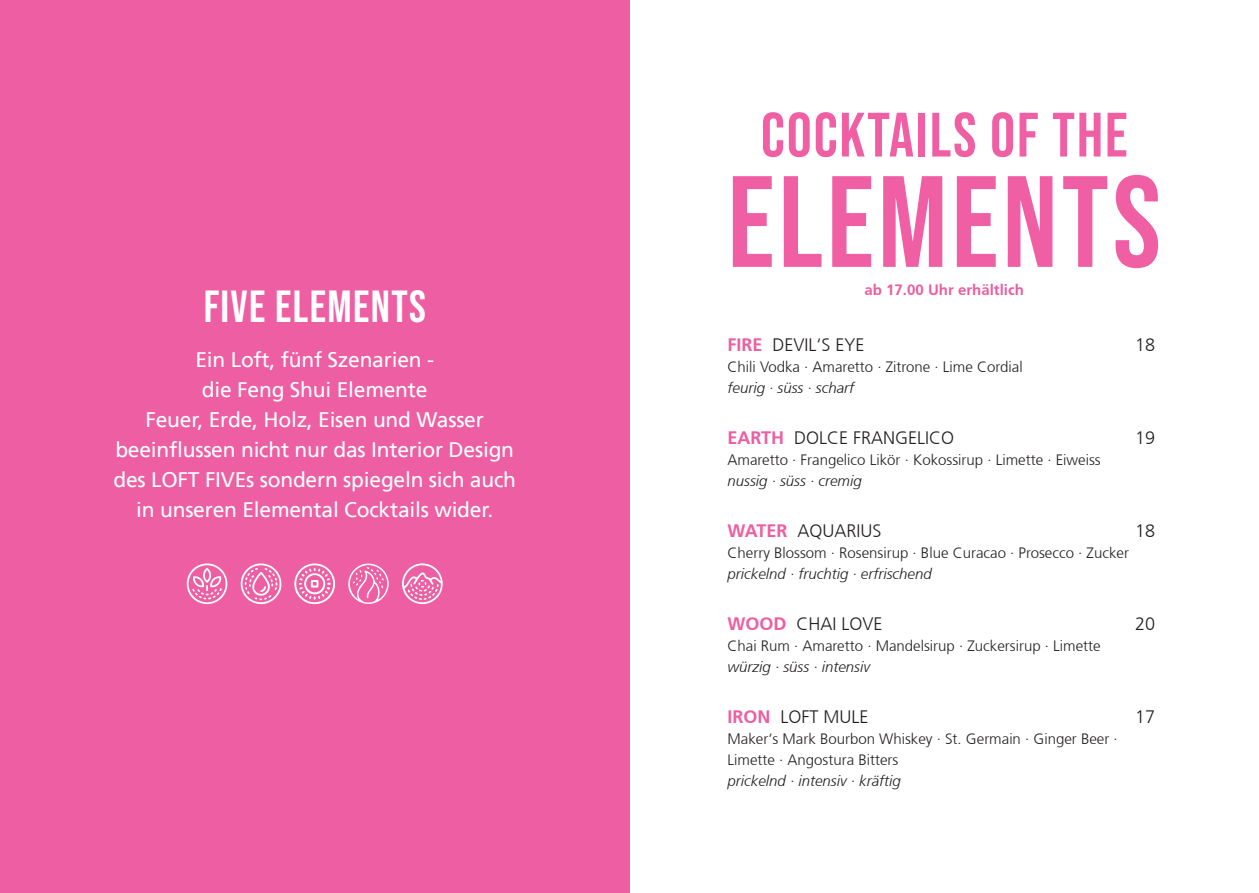
<style>
.page{position:relative;width:1259px;height:893px;background:#fff}
.page>*{position:absolute;margin:0;border:0;box-sizing:border-box;transform-origin:0 0}
.t1{font:129.6px "Bebas Neue";letter-spacing:.03em;color:#f05ea3}
.t2{font:62.55px "Bebas Neue";letter-spacing:.03em;color:#f05ea3}
.t3{font:45px "Bebas Neue";letter-spacing:.03em;color:#fff}
.t4{font:21px "A Frutiger Roman";letter-spacing:-.01em;color:#fff}
.t5{font:18px "A Frutiger Light Roman";color:#231f20}
.t6{font:15px/21px "A Frutiger Light Roman";color:#231f20}
.t7{font:italic 300 15px "A Frutiger";color:#231f20}
.t8{font:700 15px "A Frutiger";color:#eb5ea1}
.s1{font-family:"A Frutiger";font-weight:700;color:#ed5ea2}
</style>
<div class="page">
<div style="left:0;top:0;width:629px;height:893px;background:#ed5ea2"></div>
<svg style="left:402px;top:563px;width:41px;height:41px"></svg>
<svg style="left:348px;top:563px;width:41px;height:41px"></svg>
<svg style="left:187px;top:563px;width:40px;height:41px"></svg>
<svg style="left:294px;top:563px;width:42px;height:42px"></svg>
<svg style="left:240px;top:563px;width:41px;height:42px"></svg>
<p class="t3" style="left:204px;top:280px;width:224px">FIVE ELEMENTS</p>
<p class="t4" style="left:195px;top:347px;width:240px">Ein Loft, fünf Szenarien -</p>
<p class="t4" style="left:202px;top:377px;width:227px">die Feng Shui Elemente</p>
<p class="t4" style="left:145px;top:407px;width:340px">Feuer, Erde, Holz, Eisen und Wasser</p>
<p class="t4" style="left:115px;top:437px;width:400px">beeinflussen nicht nur das Interior Design</p>
<p class="t4" style="left:113px;top:467px;width:404px">des LOFT FIVEs sondern spiegeln sich auch</p>
<p class="t4" style="left:136px;top:497px;width:358px">in unseren Elemental Cocktails wider.</p>
<p class="t2" style="left:761px;top:99px;width:368px">COCKTAILS of the</p>
<p class="t1" style="left:727px;top:149px;width:435px">ELEMENTS</p>
<p class="t8" style="left:864px;top:281px;width:161px">ab 17.00 Uhr erhältlich</p>
<p class="t5" style="left:727px;top:335px;width:139px"><span class="s1">FIRE</span> DEVIL‘S EYE</p>
<p class="t5" style="left:1135px;top:335px;width:22px">18</p>
<p class="t6" style="left:727px;top:357px;width:297px">Chili Vodka ∙ Amaretto ∙ Zitrone ∙ Lime Cordial</p>
<p class="t7" style="left:727px;top:380px;width:128px">feurig ∙ süss ∙ scharf</p>
<p class="t5" style="left:727px;top:428px;width:228px"><span class="s1">EARTH</span> DOLCE FRANGELICO</p>
<p class="t5" style="left:1135px;top:428px;width:22px">19</p>
<p class="t6" style="left:727px;top:450px;width:375px">Amaretto ∙ Frangelico Likör ∙ Kokossirup ∙ Limette ∙ Eiweiss</p>
<p class="t7" style="left:727px;top:473px;width:136px">nussig ∙ süss ∙ cremig</p>
<p class="t5" style="left:727px;top:521px;width:155px"><span class="s1">WATER</span> AQUARIUS</p>
<p class="t5" style="left:1135px;top:521px;width:22px">18</p>
<p class="t6" style="left:727px;top:543px;width:403px">Cherry Blossom ∙ Rosensirup ∙ Blue Curacao ∙ Prosecco ∙ Zucker</p>
<p class="t7" style="left:727px;top:566px;width:206px">prickelnd ∙ fruchtig ∙ erfrischend</p>
<p class="t5" style="left:727px;top:614px;width:157px"><span class="s1">WOOD</span> CHAI LOVE</p>
<p class="t5" style="left:1135px;top:614px;width:22px">20</p>
<p class="t6" style="left:727px;top:636px;width:375px">Chai Rum ∙ Amaretto ∙ Mandelsirup ∙ Zuckersirup ∙ Limette</p>
<p class="t7" style="left:727px;top:659px;width:144px">würzig ∙ süss ∙ intensiv</p>
<p class="t5" style="left:727px;top:707px;width:142px"><span class="s1">IRON</span> LOFT MULE</p>
<p class="t5" style="left:1135px;top:707px;width:22px">17</p>
<p class="t6" style="left:727px;top:729px;width:392px">Maker‘s Mark Bourbon Whiskey ∙ St. Germain ∙ Ginger Beer ∙<br>Limette ∙ Angostura Bitters</p>
<p class="t7" style="left:727px;top:773px;width:175px">prickelnd ∙ intensiv ∙ kräftig</p>
</div>
